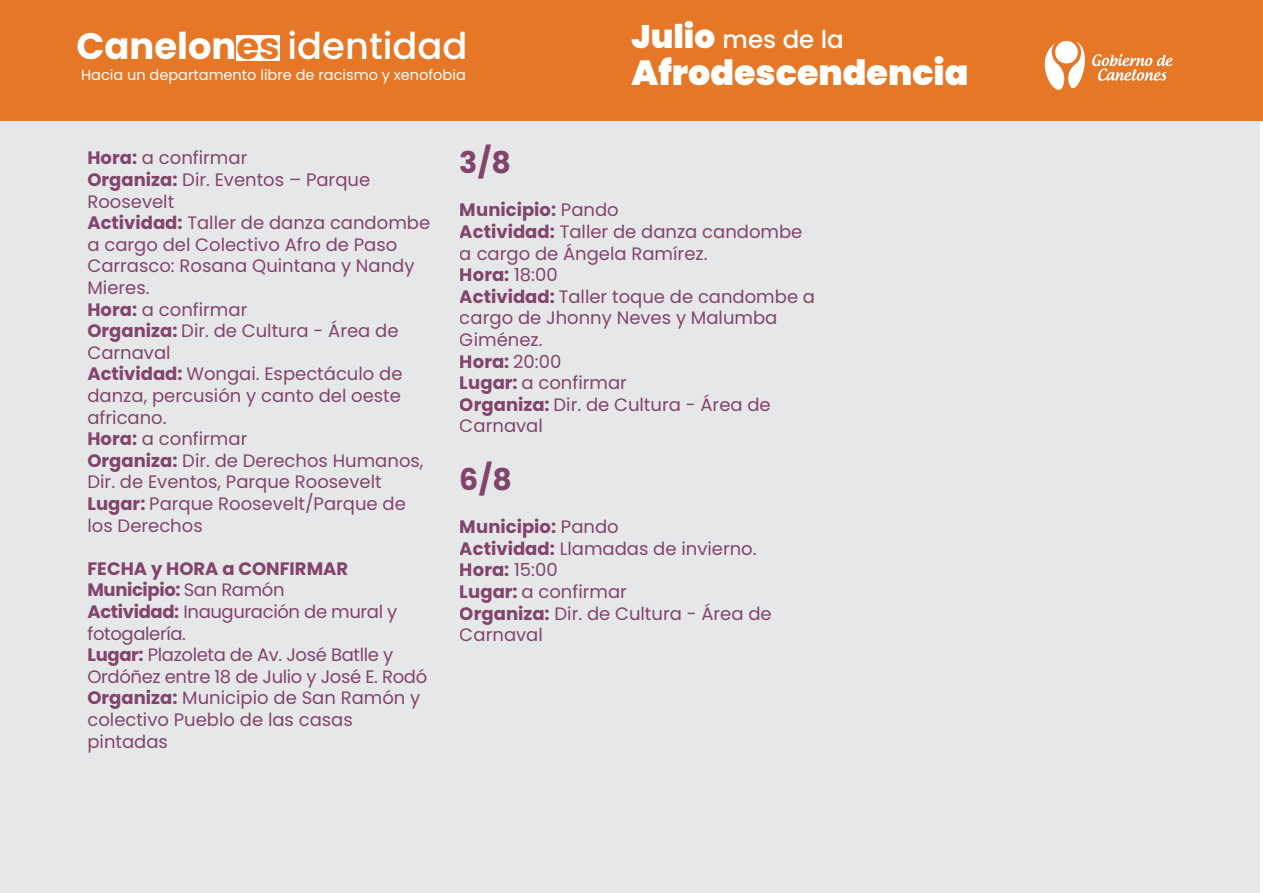
<style>
.page{position:relative;width:1263px;height:893px;background:#fff}
.page>*{position:absolute;margin:0;border:0;box-sizing:border-box;transform-origin:0 0}
.t1{font:500 36.9px "Poppins";color:#fff}
.t2{font:900 34.95px "Poppins";color:#fff}
.t3{font:700 30px "Poppins";color:#83446c}
.t4{font:500 24.6px "Poppins";color:#fff}
.t5{font:18px/21.6px "Poppins";color:#83446c}
.t6{font:18px/21.6px "Poppins";letter-spacing:-.02em;color:#83446c}
.t7{font:14.55px "Poppins";color:#fff}
.s1{font-weight:700}
.s2{font-weight:700;color:#e67726}
.s3{font-weight:900;font-size:32.55px}
</style>
<div class="page">
<div style="left:0;top:120px;width:1259px;height:773px;background:#e6e7e9"></div>
<div style="left:0;top:0;width:1263px;height:120px;background:#e67726"></div>
<div style="left:236px;top:35px;width:44px;height:26px;background:#fff"></div>
<svg style="left:1044px;top:41px;width:128px;height:49px"></svg>
<div style="left:1055px;top:41px;width:23px;height:22px;background:#fff;border-radius:50%"></div>
<h1 class="t1" style="left:76px;top:25px;width:393px"><span class="s1">Canelon</span><span class="s2">es</span> identidad</h1>
<p class="t7" style="left:81px;top:66px;width:386px">Hacia un departamento libre de racismo y xenofobia</p>
<h3 class="t4" style="left:631px;top:25px;width:214px"><span class="s3">Julio</span> mes de la</h3>
<h2 class="t2" style="left:631px;top:53px;width:339px">Afrodescendencia</h2>
<p class="t5" style="left:87px;top:147px;width:344px"><span class="s1">Hora:</span> a confirmar<br><span class="s1">Organiza:</span> Dir. Eventos – Parque<br>Roosevelt<br><span class="s1">Actividad:</span> Taller de danza candombe a cargo del Colectivo Afro de Paso<br>Carrasco: Rosana Quintana y Nandy<br>Mieres.<br><span class="s1">Hora:</span> a confirmar<br><span class="s1">Organiza:</span> Dir. de Cultura - Área de<br>Carnaval<br><span class="s1">Actividad:</span> Wongai. Espectáculo de danza, percusión y canto del oeste africano.<br><span class="s1">Hora:</span> a confirmar<br><span class="s1">Organiza:</span> Dir. de Derechos Humanos,<br>Dir. de Eventos, Parque Roosevelt<br><span class="s1">Lugar:</span> Parque Roosevelt/Parque de los Derechos</p>
<p class="t6" style="left:87px;top:558px;width:341px"><span class="s1">FECHA y HORA a CONFIRMAR<br>Municipio:</span> San Ramón<br><span class="s1">Actividad:</span> Inauguración de mural y fotogalería.<br><span class="s1">Lugar:</span> Plazoleta de Av. José Batlle y<br>Ordóñez entre 18 de Julio y José E. Rodó<br><span class="s1">Organiza:</span> Municipio de San Ramón y colectivo Pueblo de las casas pintadas</p>
<h3 class="t3" style="left:460px;top:145px;width:53px">3/8</h3>
<p class="t5" style="left:460px;top:199px;width:357px"><span class="s1">Municipio:</span> Pando<br><span class="s1">Actividad:</span> Taller de danza candombe a cargo de Ángela Ramírez.<br><span class="s1">Hora:</span> 18:00<br><span class="s1">Actividad:</span> Taller toque de candombe a cargo de Jhonny Neves y Malumba<br>Giménez.<br><span class="s1">Hora:</span> 20:00<br><span class="s1">Lugar:</span> a confirmar<br><span class="s1">Organiza:</span> Dir. de Cultura - Área de<br>Carnaval</p>
<h3 class="t3" style="left:460px;top:462px;width:54px">6/8</h3>
<p class="t5" style="left:460px;top:516px;width:314px"><span class="s1">Municipio:</span> Pando<br><span class="s1">Actividad:</span> Llamadas de invierno.<br><span class="s1">Hora:</span> 15:00<br><span class="s1">Lugar:</span> a confirmar<br><span class="s1">Organiza:</span> Dir. de Cultura - Área de<br>Carnaval</p>
</div>
